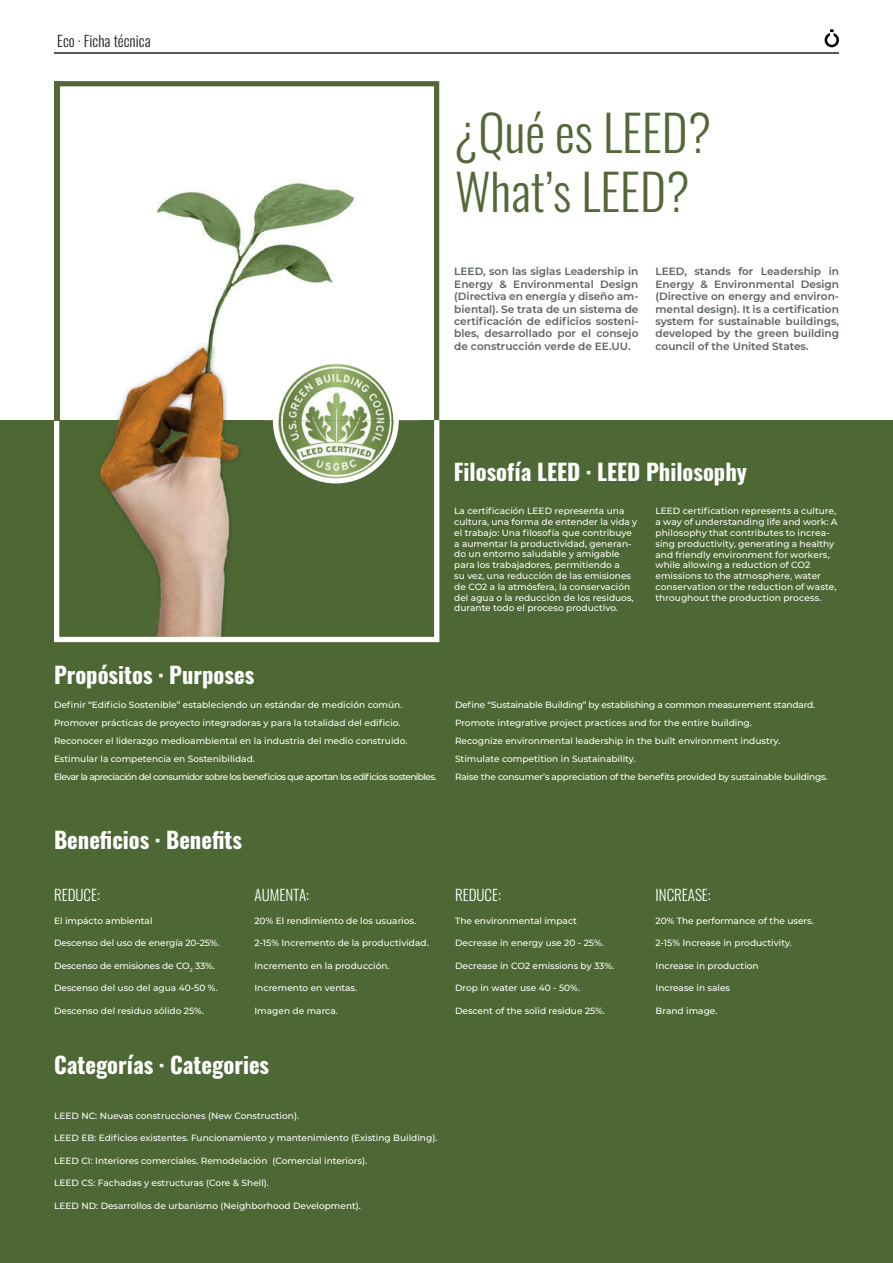
<style>
.page{position:relative;width:893px;height:1263px;background:#fff}
.page>*{position:absolute;margin:0;border:0;box-sizing:border-box;transform-origin:0 0}
.t1{font:300 49.65px/59.6px "Oswald";color:#556739}
.t2{font:700 22.5px "Oswald";color:#fff}
.t3{font:300 15px "Oswald";color:#fff}
.t4{font:300 15px "Oswald";color:#231f20}
.t5{font:600 10.5px/12.3px "Montserrat";color:#5b6162;text-align:justify}
.t6{font:500 9px/10.8px "Montserrat";color:#fff}
</style>
<div class="page">
<hr style="left:54px;top:53px;width:785px;height:1px;background:#55595a">
<svg style="left:825px;top:29px;width:14px;height:18px"></svg>
<div style="left:0;top:420px;width:893px;height:843px;background:#4d6834"></div>
<svg style="left:54px;top:420px;width:385px;height:222px"></svg>
<svg style="left:54px;top:81px;width:385px;height:339px"></svg>
<svg style="left:273px;top:358px;width:126px;height:125px"></svg>
<h3 class="t4" style="left:57px;top:28px;width:95px">Eco · Ficha técnica</h3>
<h1 class="t1" style="left:455px;top:98px;width:258px">¿Qué es LEED?<br>What’s LEED?</h1>
<p class="t5" style="left:454px;top:265px;width:186px">LEED, son las siglas Leadership in Energy &amp; Environmental Design (Directiva en energía y diseño am&shy;biental). Se trata de un sistema de certificación de edificios sosteni&shy;bles, desarrollado por el consejo de construcción verde de EE.UU.</p>
<p class="t5" style="left:655px;top:265px;width:185px">LEED, stands for Leadership in Energy &amp; Environmental Design (Directive on energy and environ&shy;mental design). It is a certification system for sustainable buildings, developed by the green building council of the United States.</p>
<h2 class="t2" style="left:454px;top:452px;width:295px">Filosofía LEED · LEED Philosophy</h2>
<p class="t6" style="left:454px;top:505px;width:185px">La certificación LEED representa una cultura, una forma de entender la vida y el trabajo: Una filosofía que contribuye a aumentar la productividad, generan&shy;do un entorno saludable y amigable para los trabajadores, permitiendo a<br>su vez, una reducción de las emisiones de CO2 a la atmósfera, la conservación del agua o la reducción de los residuos, durante todo el proceso productivo.</p>
<p class="t6" style="left:655px;top:505px;width:183px">LEED certification represents a culture, a way of understanding life and work: A philosophy that contributes to increa&shy;sing productivity, generating a healthy and friendly environment for workers, while allowing a reduction of CO2 emissions to the atmosphere, water conservation or the reduction of waste, throughout the production process.</p>
<h2 class="t2" style="left:54px;top:655px;width:202px">Propósitos · Purposes</h2>
<p class="t6" style="left:54px;top:695px;width:384px;line-height:18px">Definir “Edificio Sostenible” estableciendo un estándar de medición común.<br>Promover prácticas de proyecto integradoras y para la totalidad del edificio.<br>Reconocer el liderazgo medioambiental en la industria del medio construido.<br>Estimular la competencia en Sostenibilidad.<br>Elevar la apreciación del consumidor sobre los beneficios que aportan los edificios sostenibles.</p>
<p class="t6" style="left:455px;top:695px;width:374px;line-height:18px">Define “Sustainable Building” by establishing a common measurement standard.<br>Promote integrative project practices and for the entire building.<br>Recognize environmental leadership in the built environment industry.<br>Stimulate competition in Sustainability.<br>Raise the consumer’s appreciation of the benefits provided by sustainable buildings.</p>
<h2 class="t2" style="left:54px;top:819px;width:190px">Beneficios · Benefits</h2>
<h3 class="t3" style="left:54px;top:882px;width:48px">REDUCE:</h3>
<p class="t6" style="left:54px;top:915px;width:100px">El impácto ambiental</p>
<p class="t6" style="left:54px;top:937px;width:167px">Descenso del uso de energía 20-25%.</p>
<p class="t6" style="left:54px;top:960px;width:162px">Descenso de emisiones de CO<sub>2</sub> 33%.</p>
<p class="t6" style="left:54px;top:982px;width:165px">Descenso del uso del agua 40-50 %.</p>
<p class="t6" style="left:54px;top:1005px;width:152px">Descenso del residuo sólido 25%.</p>
<h3 class="t3" style="left:254px;top:882px;width:56px">AUMENTA:</h3>
<p class="t6" style="left:254px;top:915px;width:163px">20% El rendimiento de los usuarios.</p>
<p class="t6" style="left:255px;top:937px;width:176px">2-15% Incremento de la productividad.</p>
<p class="t6" style="left:255px;top:960px;width:137px">Incremento en la producción.</p>
<p class="t6" style="left:255px;top:982px;width:104px">Incremento en ventas.</p>
<p class="t6" style="left:255px;top:1005px;width:85px">Imagen de marca.</p>
<h2 class="t2" style="left:54px;top:1044px;width:217px">Categorías · Categories</h2>
<p class="t6" style="left:54px;top:1110px;width:247px">LEED NC: Nuevas construcciones (New Construction).</p>
<p class="t6" style="left:54px;top:1132px;width:385px">LEED EB: Edificios existentes. Funcionamiento y mantenimiento (Existing Building).</p>
<p class="t6" style="left:54px;top:1155px;width:315px">LEED CI: Interiores comerciales. Remodelación (Comercial interiors).</p>
<p class="t6" style="left:54px;top:1177px;width:216px">LEED CS: Fachadas y estructuras (Core &amp; Shell).</p>
<p class="t6" style="left:54px;top:1200px;width:308px">LEED ND: Desarrollos de urbanismo (Neighborhood Development).</p>
<h3 class="t3" style="left:455px;top:882px;width:48px">REDUCE:</h3>
<p class="t6" style="left:455px;top:915px;width:123px">The environmental impact</p>
<p class="t6" style="left:455px;top:937px;width:150px">Decrease in energy use 20 - 25%.</p>
<p class="t6" style="left:455px;top:960px;width:161px">Decrease in CO2 emissions by 33%.</p>
<p class="t6" style="left:455px;top:982px;width:127px">Drop in water use 40 - 50%.</p>
<p class="t6" style="left:455px;top:1005px;width:152px">Descent of the solid residue 25%.</p>
<h3 class="t3" style="left:655px;top:882px;width:57px">INCREASE:</h3>
<p class="t6" style="left:655px;top:915px;width:160px">20% The performance of the users.</p>
<p class="t6" style="left:655px;top:937px;width:138px">2-15% Increase in productivity.</p>
<p class="t6" style="left:655px;top:960px;width:105px">Increase in production</p>
<p class="t6" style="left:655px;top:982px;width:76px">Increase in sales</p>
<p class="t6" style="left:655px;top:1005px;width:63px">Brand image.</p>
</div>
